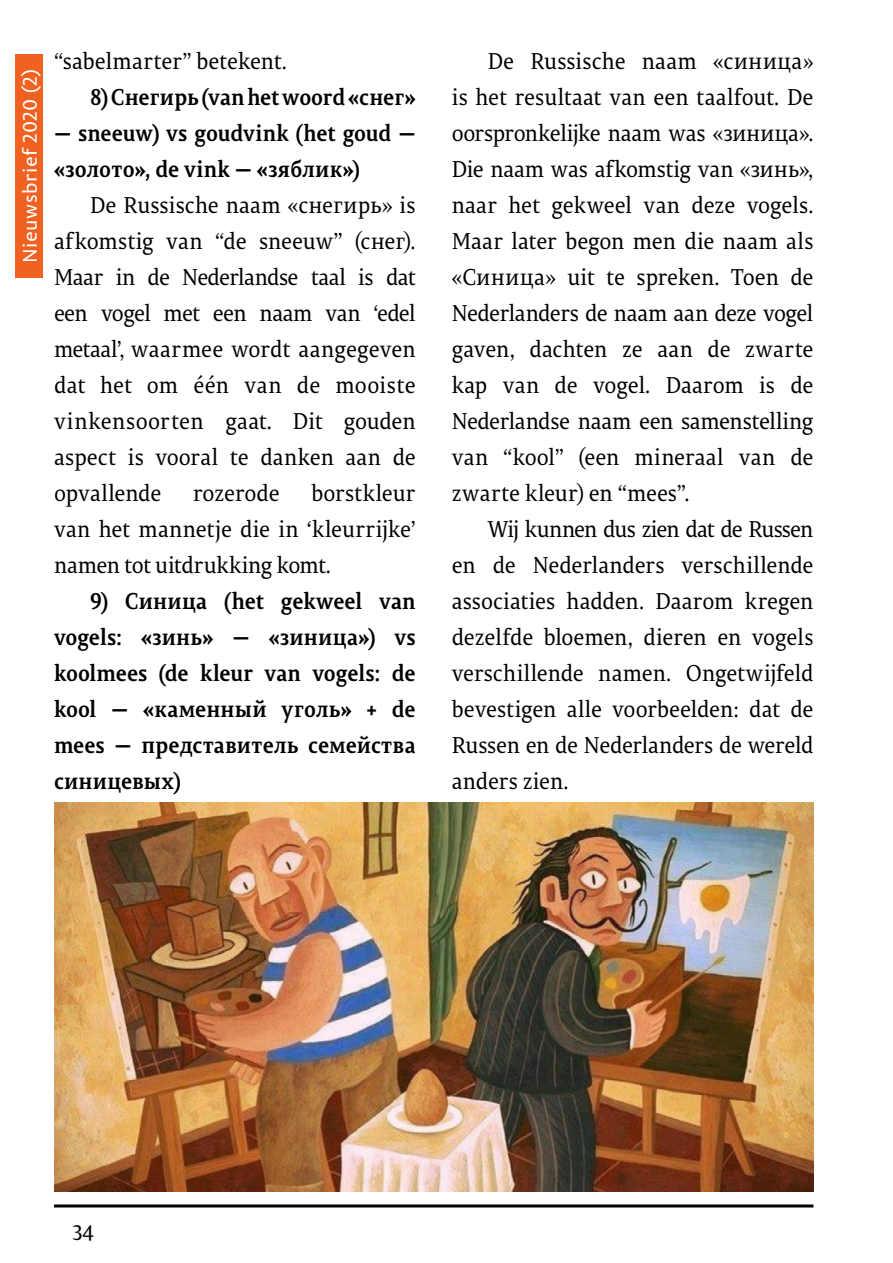
<style>
.page{position:relative;width:893px;height:1263px;background:#fff}
.page>*{position:absolute;margin:0;border:0;box-sizing:border-box;transform-origin:0 0}
.t1{font:22.65px/36px "Permian Serif Typeface";letter-spacing:-.005em;color:#000;text-align:justify;scale:.93 1}
.t2{font:700 22.65px/36px "Permian Serif Typeface";color:#000;scale:.93 1}
.t3{font:21px "Times New Roman";letter-spacing:.015em;color:#fff}
.t4{font:21px "Permian Serif Typeface";color:#000}
.t5{font:19.5px "Permian Sans Typeface";letter-spacing:.02em;color:#fff}
</style>
<div class="page">
<hr style="left:54px;top:1204px;width:759px;height:3px;background:#000">
<img style="left:54px;top:803px;width:759px;height:389px">
<div style="left:16px;top:54px;width:27px;height:224px;background:#f06222"></div>
<p class="t3" style="left:16px;top:253px;width:185px;rotate:-90deg">Nieuwsbrief 2012 (1)</p>
<p class="t5" style="left:15px;top:262px;width:194px;rotate:-90deg">Nieuwsbrief 2020 (2)</p>
<p class="t5" style="left:15px;top:85px;width:9px;rotate:-90deg">1</p>
<p class="t1" style="left:54px;top:42px;width:252px">“sabelmarter” betekent.</p>
<p class="t2" style="left:90px;top:78px;width:352px">8) Снегирь (van het woord «снег»</p>
<p class="t2" style="left:54px;top:114px;width:390px">— sneeuw) vs goudvink (het goud — «золото», de vink — «зяблик»)</p>
<p class="t1" style="left:54px;top:186px;width:390px;text-indent:36px">De Russische naam «снегирь» is afkomstig van “de sneeuw” (снег).<br>Maar in de Nederlandse taal is dat een vogel met een naam van ‘edel metaal’, waarmee wordt aangegeven dat het om één van de mooiste vinkensoorten gaat. Dit gouden aspect is vooral te danken aan de opvallende</p>
<p class="t1" style="left:54px;top:474px;width:390px;text-indent:257px">borstkleur van het mannetje die in ‘kleurrijke’ namen tot uitdrukking komt.</p>
<p class="t2" style="left:54px;top:582px;width:390px;text-align:justify;text-indent:36px">9) Синица (het gekweel van vogels: «зинь» — «зиница») vs koolmees (de kleur van vogels: de kool — «каменный уголь» + de mees — представитель семейства синицевых)</p>
<p class="t1" style="left:193px;top:474px;width:95px">rozerode</p>
<p class="t1" style="left:452px;top:42px;width:390px;text-indent:36px">De Russische naam «синица» is het resultaat van een taalfout. De oorspronkelijke naam was «зиница».<br>Die naam was afkomstig van «зинь», naar het gekweel van deze vogels.<br>Maar later begon men die naam als «Синица» uit te spreken. Toen de Nederlanders de naam aan deze vogel gaven, dachten ze aan de zwarte kap van de vogel. Daarom is de Nederlandse naam een samenstelling van “kool” (een mineraal van de zwarte kleur) en “mees”.</p>
<p class="t1" style="left:452px;top:510px;width:390px;text-indent:36px">Wij kunnen dus zien dat de Russen en de Nederlanders verschillende associaties hadden. Daarom kregen dezelfde bloemen, dieren en vogels verschillende namen. Ongetwijfeld bevestigen alle voorbeelden: dat de Russen en de Nederlanders de wereld anders zien.</p>
<p class="t4" style="left:72px;top:1216px;width:24px">34</p>
</div>
